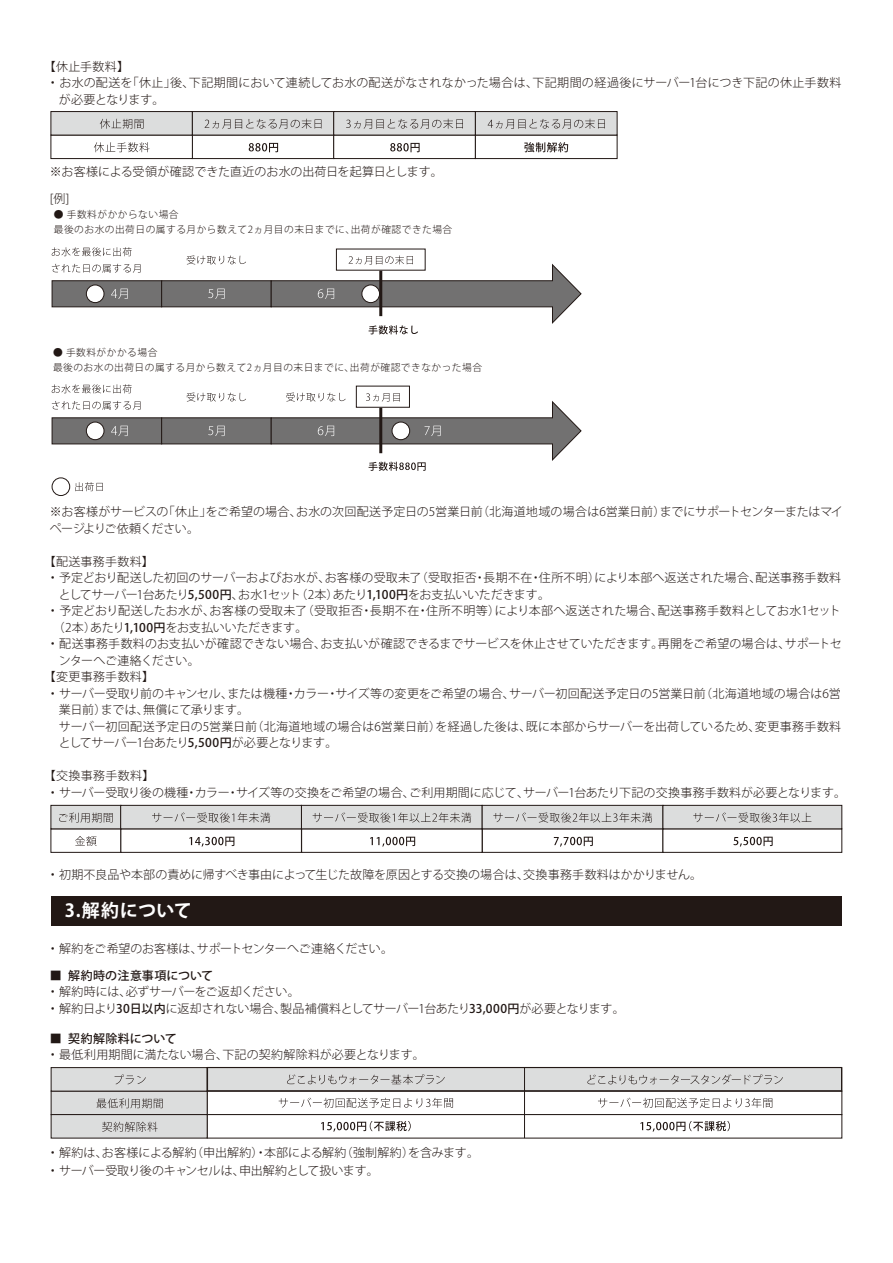
<style>
.page{position:relative;width:893px;height:1263px;background:#fff}
.page>*{position:absolute;margin:0;border:0;box-sizing:border-box;transform-origin:0 0}
.t1{font:700 18px "Koz Go Pro";letter-spacing:.025em;color:#fff}
.t2{font:300 12px/16.5px "Koz Go Pro";letter-spacing:-.005em;color:#221815}
.t3{font:300 12px/16.5px "Koz Go Pro";letter-spacing:-.03em;color:#221815}
.t4{font:300 12px "Koz Go Pro";letter-spacing:.015em;color:#221815}
.t5{font:300 12px "Koz Go Pro";letter-spacing:-.045em;color:#221815}
.t6{font:300 12px "Koz Go Pro";letter-spacing:-.05em;color:#221815}
.t7{font:300 12px "Koz Go Pro";letter-spacing:.02em;color:#221815}
.t8{font:300 12px "Koz Go Pro";letter-spacing:-.025em;color:#221815}
.t9{font:300 9.75px/15px "Koz Go Pro";letter-spacing:.05em;color:#221815}
.s1{font-family:"Koz Go Pr 6 N";font-weight:400}
.s2{font-weight:500}
</style>
<div class="page">
<div style="left:51px;top:896px;width:791px;height:29px;background:#221815"></div>
<div style="left:301px;top:828px;width:182px;height:25px;background:#fff;border:1px solid #221815"></div>
<div style="left:52px;top:417px;width:110px;height:27px;background:#727171;border:1px solid #221815"></div>
<div style="left:192px;top:135px;width:142px;height:24px;background:#fff;border:1px solid #221815"></div>
<div style="left:333px;top:135px;width:143px;height:24px;background:#fff;border:1px solid #221815"></div>
<div style="left:475px;top:135px;width:142px;height:24px;background:#fff;border:1px solid #221815"></div>
<div style="left:51px;top:135px;width:142px;height:24px;background:#fff;border:1px solid #221815"></div>
<div style="left:52px;top:280px;width:110px;height:27px;background:#727171;border:1px solid #221815"></div>
<svg style="left:52px;top:247px;width:80px;height:9px"></svg>
<svg style="left:52px;top:264px;width:88px;height:9px"></svg>
<svg style="left:111px;top:289px;width:17px;height:10px"></svg>
<div style="left:86px;top:285px;width:18px;height:18px;background:#fff;border-radius:50%"></div>
<div style="left:86px;top:285px;width:18px;height:18px;border:1px solid #221815;border-radius:50%"></div>
<div style="left:161px;top:280px;width:111px;height:27px;background:#727171;border:1px solid #221815"></div>
<div style="left:271px;top:280px;width:110px;height:27px;background:#727171;border:1px solid #221815"></div>
<svg style="left:208px;top:289px;width:17px;height:10px"></svg>
<svg style="left:318px;top:289px;width:16px;height:10px"></svg>
<svg style="left:187px;top:255px;width:59px;height:9px"></svg>
<svg style="left:349px;top:255px;width:233px;height:79px"></svg>
<div style="left:356px;top:386px;width:54px;height:22px;background:#fff;border:1px solid #221815"></div>
<div style="left:161px;top:417px;width:111px;height:27px;background:#727171;border:1px solid #221815"></div>
<div style="left:271px;top:417px;width:110px;height:27px;background:#727171;border:1px solid #221815"></div>
<svg style="left:208px;top:426px;width:17px;height:10px"></svg>
<svg style="left:318px;top:426px;width:16px;height:10px"></svg>
<svg style="left:52px;top:384px;width:80px;height:9px"></svg>
<svg style="left:52px;top:401px;width:88px;height:9px"></svg>
<svg style="left:111px;top:426px;width:17px;height:10px"></svg>
<div style="left:86px;top:422px;width:18px;height:18px;background:#fff;border-radius:50%"></div>
<div style="left:86px;top:422px;width:18px;height:18px;border:1px solid #221815;border-radius:50%"></div>
<svg style="left:366px;top:393px;width:216px;height:78px"></svg>
<svg style="left:187px;top:392px;width:59px;height:10px"></svg>
<svg style="left:286px;top:392px;width:60px;height:10px"></svg>
<svg style="left:75px;top:482px;width:28px;height:9px"></svg>
<div style="left:52px;top:477px;width:18px;height:19px;border:1px solid #221815;border-radius:50%"></div>
<div style="left:51px;top:111px;width:142px;height:24px;background:#dcdddd;border:1px solid #221815"></div>
<div style="left:192px;top:111px;width:142px;height:24px;background:#dcdddd;border:1px solid #221815"></div>
<div style="left:333px;top:111px;width:143px;height:24px;background:#dcdddd;border:1px solid #221815"></div>
<div style="left:475px;top:111px;width:142px;height:24px;background:#dcdddd;border:1px solid #221815"></div>
<svg style="left:100px;top:119px;width:44px;height:10px"></svg>
<svg style="left:205px;top:119px;width:116px;height:10px"></svg>
<svg style="left:346px;top:119px;width:117px;height:10px"></svg>
<svg style="left:488px;top:119px;width:117px;height:10px"></svg>
<svg style="left:94px;top:142px;width:55px;height:10px"></svg>
<svg style="left:249px;top:143px;width:29px;height:9px"></svg>
<svg style="left:390px;top:143px;width:30px;height:9px"></svg>
<svg style="left:524px;top:142px;width:44px;height:10px"></svg>
<div style="left:51px;top:828px;width:70px;height:25px;background:#fff;border:1px solid #221815"></div>
<div style="left:120px;top:828px;width:182px;height:25px;background:#fff;border:1px solid #221815"></div>
<div style="left:482px;top:828px;width:181px;height:25px;background:#fff;border:1px solid #221815"></div>
<div style="left:663px;top:828px;width:179px;height:25px;background:#fff;border:1px solid #221815"></div>
<div style="left:51px;top:805px;width:70px;height:24px;background:#dcdddd;border:1px solid #221815"></div>
<div style="left:301px;top:805px;width:182px;height:24px;background:#dcdddd;border:1px solid #221815"></div>
<svg style="left:59px;top:812px;width:54px;height:10px"></svg>
<svg style="left:313px;top:812px;width:158px;height:10px"></svg>
<svg style="left:75px;top:836px;width:22px;height:10px"></svg>
<svg style="left:370px;top:837px;width:45px;height:10px"></svg>
<div style="left:120px;top:805px;width:182px;height:24px;background:#dcdddd;border:1px solid #221815"></div>
<svg style="left:152px;top:812px;width:118px;height:10px"></svg>
<svg style="left:189px;top:837px;width:45px;height:10px"></svg>
<div style="left:482px;top:805px;width:181px;height:24px;background:#dcdddd;border:1px solid #221815"></div>
<svg style="left:493px;top:812px;width:159px;height:10px"></svg>
<div style="left:663px;top:805px;width:179px;height:24px;background:#dcdddd;border:1px solid #221815"></div>
<svg style="left:693px;top:812px;width:118px;height:10px"></svg>
<svg style="left:733px;top:837px;width:40px;height:10px"></svg>
<svg style="left:554px;top:837px;width:39px;height:10px"></svg>
<div style="left:207px;top:1067px;width:635px;height:24px;background:#dcdddd"></div>
<div style="left:207px;top:1091px;width:635px;height:24px;background:#fff;border:1px solid #221815"></div>
<div style="left:51px;top:1091px;width:157px;height:24px;background:#dcdddd;border:1px solid #221815"></div>
<svg style="left:97px;top:1098px;width:66px;height:10px"></svg>
<svg style="left:279px;top:1097px;width:174px;height:11px"></svg>
<svg style="left:598px;top:1097px;width:174px;height:11px"></svg>
<div style="left:207px;top:1114px;width:635px;height:24px;background:#fff;border:1px solid #221815"></div>
<div style="left:51px;top:1114px;width:157px;height:24px;background:#dcdddd;border:1px solid #221815"></div>
<svg style="left:102px;top:1122px;width:56px;height:10px"></svg>
<svg style="left:321px;top:1121px;width:90px;height:11px"></svg>
<svg style="left:640px;top:1121px;width:90px;height:11px"></svg>
<div style="left:51px;top:1067px;width:157px;height:24px;background:#dcdddd;border:1px solid #221815"></div>
<svg style="left:115px;top:1074px;width:31px;height:10px"></svg>
<div style="left:207px;top:1067px;width:635px;height:24px;border:1px solid #221815"></div>
<svg style="left:287px;top:1074px;width:158px;height:10px"></svg>
<svg style="left:587px;top:1074px;width:196px;height:10px"></svg>
<hr style="left:524px;top:1067px;width:1px;height:71px;background:#221815">
<p class="t2" style="left:44px;top:58px;width:87px">【休止手数料】</p>
<p class="t4" style="left:47px;top:75px;width:796px"><span class="s1">・</span> お水の配送を「休止」後、下記期間において連続してお水の配送がなされなかった場合は、下記期間の経過後にサーバー1台につき下記の休止手数料</p>
<p class="t8" style="left:59px;top:91px;width:107px">が必要となります。</p>
<p class="t2" style="left:50px;top:163px;width:394px">※お客様による受領が確認できた直近のお水の出荷日を起算日とします。</p>
<p class="t2" style="left:50px;top:190px;width:21px">[例]</p>
<p class="t9" style="left:54px;top:207px;width:400px">● 手数料がかからない場合<br>最後のお水の出荷日の属する月から数えて2ヵ月目の末日までに、出荷が確認できた場合</p>
<p class="t9" style="left:53px;top:345px;width:431px">● 手数料がかかる場合<br>最後のお水の出荷日の属する月から数えて2ヵ月目の末日までに、出荷が確認できなかった場合</p>
<p class="t2" style="left:50px;top:503px;width:794px">※お客様がサービスの「休止」をご希望の場合、お水の次回配送予定日の5営業日前（北海道地域の場合は6営業日前）までにサポートセンターまたはマイページよりご依頼ください。</p>
<p class="t7" style="left:44px;top:553px;width:111px">【配送事務手数料】</p>
<p class="t2" style="left:47px;top:569px;width:796px"><span class="s1">・</span> 予定どおり配送した初回のサーバーおよびお水が、お客様の受取未了（受取拒否・長期不在・住所不明）により本部へ返送された場合、配送事務手数料</p>
<p class="t5" style="left:59px;top:586px;width:493px">としてサーバー1台あたり<span class="s2">5,500円</span>、お水1セット（2本）あたり<span class="s2">1,100円</span>をお支払いいただきます。</p>
<p class="t2" style="left:47px;top:602px;width:795px"><span class="s1">・</span> 予定どおり配送したお水が、お客様の受取未了（受取拒否・長期不在・住所不明等）により本部へ返送された場合、配送事務手数料としてお水1セット</p>
<p class="t2" style="left:53px;top:619px;width:256px">（2本）あたり<span class="s2">1,100円</span>をお支払いいただきます。</p>
<p class="t2" style="left:47px;top:635px;width:796px"><span class="s1">・</span> 配送事務手数料のお支払いが確認できない場合、お支払いが確認できるまでサービスを休止させていただきます。再開をご希望の場合は、サポートセ</p>
<p class="t2" style="left:59px;top:652px;width:142px">ンターへご連絡ください。</p>
<p class="t7" style="left:44px;top:669px;width:112px">【変更事務手数料】</p>
<p class="t2" style="left:47px;top:685px;width:795px"><span class="s1">・</span> サーバー受取り前のキャンセル、または機種・カラー・サイズ等の変更をご希望の場合、サーバー初回配送予定日の5営業日前（北海道地域の場合は6営</p>
<p class="t2" style="left:59px;top:701px;width:192px">業日前）までは、無償にて承ります。</p>
<p class="t2" style="left:59px;top:718px;width:784px">サーバー初回配送予定日の5営業日前（北海道地域の場合は6営業日前）を経過した後は、既に本部からサーバーを出荷しているため、変更事務手数料</p>
<p class="t6" style="left:59px;top:735px;width:280px">としてサーバー1台あたり<span class="s2">5,500円</span>が必要となります。</p>
<p class="t2" style="left:44px;top:767px;width:804px">【交換事務手数料】<br><span class="s1">・</span>サーバー受取り後の機種・カラー・サイズ等の交換をご希望の場合、ご利用期間に応じて、サーバー1台あたり下記の交換事務手数料が必要となります。</p>
<p class="t2" style="left:47px;top:866px;width:657px"><span class="s1">・</span>初期不良品や本部の責めに帰すべき事由によって生じた故障を原因とする交換の場合は、交換事務手数料はかかりません。</p>
<h1 class="t1" style="left:65px;top:899px;width:128px">3.解約について</h1>
<p class="t2" style="left:47px;top:940px;width:348px"><span class="s1">・</span>解約をご希望のお客様は、サポートセンターへご連絡ください。</p>
<p class="t3" style="left:47px;top:967px;width:579px">■ <span class="s2">解約時の注意事項について<br></span><span class="s1">・</span>解約時には、必ずサーバーをご返却ください。<br><span class="s1">・</span>解約日より<span class="s2">30日以内</span>に返却されない場合、製品補償料としてサーバー1台あたり<span class="s2">33,000円</span>が必要となります。</p>
<p class="t2" style="left:47px;top:1030px;width:379px">■ <span class="s2">契約解除料について<br></span><span class="s1">・</span>最低利用期間に満たない場合、下記の契約解除料が必要となります。</p>
<p class="t2" style="left:47px;top:1143px;width:434px;line-height:18px"><span class="s1">・</span>解約は、お客様による解約（申出解約）・本部による解約（強制解約）を含みます。<span class="s1">・</span>サーバー受取り後のキャンセルは、申出解約として扱います。</p>
</div>
